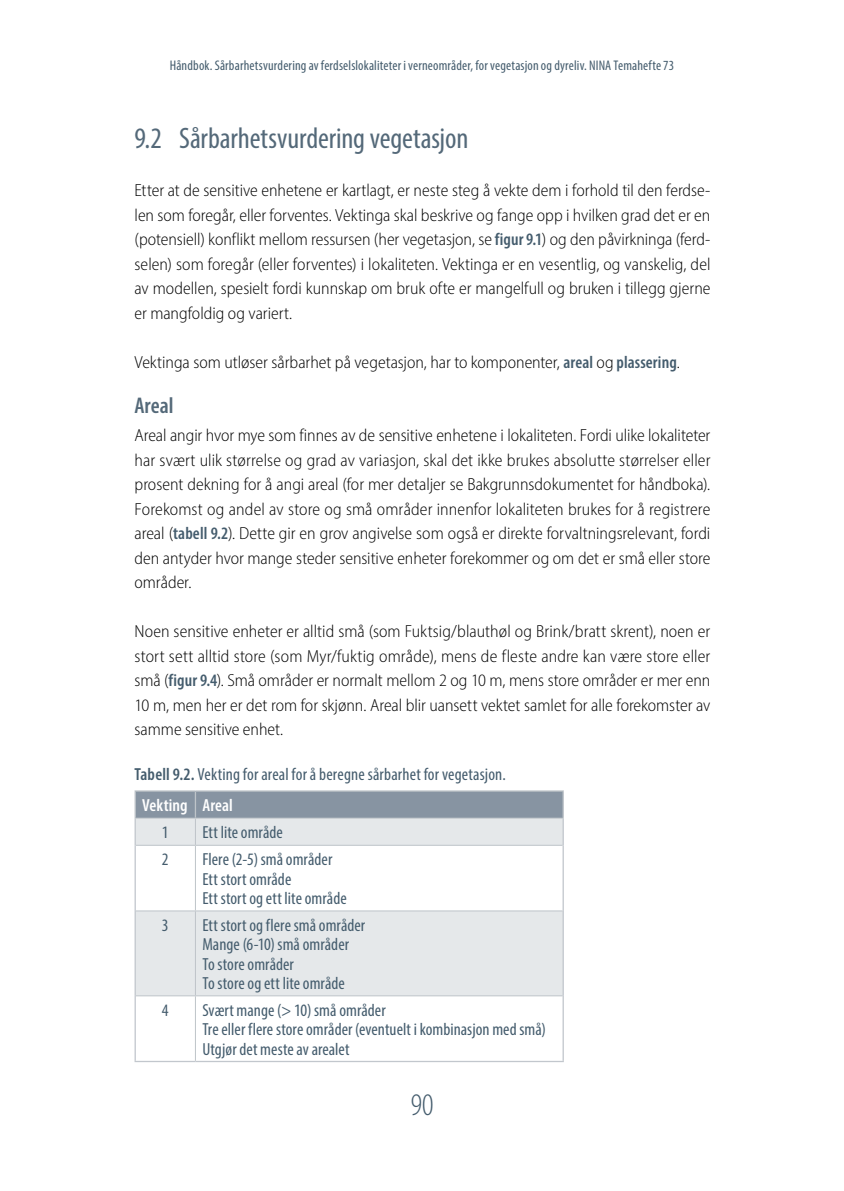
<style>
.page{position:relative;width:844px;height:1191px;background:#fff}
.page>*{position:absolute;margin:0;border:0;box-sizing:border-box;transform-origin:0 0}
.t1{font:300 condensed 31.5px "Myriad Pro";color:#445c6d}
.t2{font:condensed 29.75px "Myriad Pro";letter-spacing:-.005em;color:#546979}
.t3{font:600 condensed 22.75px "Myriad Pro";color:#546979}
.t4{font:300 semi-condensed 17.5px/24.5px "Myriad Pro";color:#000;text-align:justify}
.t5{font:condensed 17.5px/19.2px "Myriad Pro";letter-spacing:.005em;color:#445c6d}
.t6{font:condensed 14px "Myriad Pro";letter-spacing:.01em;color:#445c6d}
.s1{font-weight:600;font-stretch:condensed;color:#445c6d}
.s2{font-weight:600}
.s3{font-weight:600;color:#fff}
</style>
<div class="page">
<div style="left:136px;top:911px;width:426px;height:84px;background:#e5e8ea"></div>
<hr style="left:134px;top:818px;width:2px;height:27px;background:#c2c7cd">
<hr style="left:134px;top:845px;width:2px;height:66px;background:#c2c7cd">
<hr style="left:562px;top:845px;width:1px;height:66px;background:#c2c7cd">
<hr style="left:134px;top:911px;width:2px;height:84px;background:#c2c7cd">
<hr style="left:562px;top:911px;width:1px;height:84px;background:#c2c7cd">
<hr style="left:134px;top:995px;width:2px;height:65px;background:#c2c7cd">
<hr style="left:562px;top:995px;width:1px;height:65px;background:#c2c7cd">
<hr style="left:134px;top:1060px;width:61px;height:2px;background:#c2c7cd">
<hr style="left:195px;top:1060px;width:368px;height:2px;background:#c2c7cd">
<hr style="left:136px;top:845px;width:59px;height:1px;background:#bec4c9">
<hr style="left:195px;top:845px;width:367px;height:1px;background:#bec4c9">
<hr style="left:195px;top:845px;width:1px;height:65px;background:#bec4c9">
<hr style="left:136px;top:910px;width:59px;height:1px;background:#bec4c9">
<hr style="left:195px;top:910px;width:367px;height:1px;background:#bec4c9">
<hr style="left:195px;top:911px;width:1px;height:84px;background:#bec4c9">
<hr style="left:136px;top:995px;width:59px;height:1px;background:#bec4c9">
<hr style="left:195px;top:995px;width:367px;height:1px;background:#bec4c9">
<hr style="left:195px;top:996px;width:1px;height:64px;background:#bec4c9">
<hr style="left:134px;top:790px;width:61px;height:1px;background:#bec4c9">
<hr style="left:134px;top:791px;width:2px;height:26px;background:#bec4c9">
<hr style="left:195px;top:790px;width:368px;height:1px;background:#bec4c9">
<svg style="left:136px;top:791px;width:427px;height:54px;background:#b6bec6"></svg>
<hr style="left:134px;top:817px;width:61px;height:1px;background:#bec4c9">
<hr style="left:195px;top:817px;width:368px;height:1px;background:#bec4c9">
<p class="t6" style="left:170px;top:57px;width:505px">Håndbok. Sårbarhetsvurdering av ferdselslokaliteter i verneområder, for vegetasjon og dyreliv. NINA Temahefte 73</p>
<h2 class="t2" style="left:134px;top:120px;width:335px">9.2 Sårbarhetsvurdering vegetasjon</h2>
<p class="t4" style="left:134px;top:178px;width:577px">Etter at de sensitive enhetene er kartlagt, er neste steg å vekte dem i forhold til den ferdse&shy;len som foregår, eller forventes. Vektinga skal beskrive og fange opp i hvilken grad det er en (potensiell) konflikt mellom ressursen (her vegetasjon, se <span class="s1">figur 9.1</span>) og den påvirkninga (ferd&shy;selen) som foregår (eller forventes) i lokaliteten. Vektinga er en vesentlig, og vanskelig, del av modellen, spesielt fordi kunnskap om bruk ofte er mangelfull og bruken i tillegg gjerne er mangfoldig og variert.</p>
<p class="t4" style="left:134px;top:349px;width:546px">Vektinga som utløser sårbarhet på vegetasjon, har to komponenter, <span class="s1">areal</span> og <span class="s1">plassering</span>.</p>
<h3 class="t3" style="left:134px;top:391px;width:40px">Areal</h3>
<p class="t4" style="left:134px;top:423px;width:577px">Areal angir hvor mye som finnes av de sensitive enhetene i lokaliteten. Fordi ulike lokaliteter har svært ulik størrelse og grad av variasjon, skal det ikke brukes absolutte størrelser eller prosent dekning for å angi areal (for mer detaljer se Bakgrunnsdokumentet for håndboka).<br>Forekomst og andel av store og små områder innenfor lokaliteten brukes for å registrere areal (<span class="s1">tabell 9.2</span>). Dette gir en grov angivelse som også er direkte forvaltningsrelevant, fordi den antyder hvor mange steder sensitive enheter forekommer og om det er små eller store områder.</p>
<p class="t4" style="left:134px;top:619px;width:577px">Noen sensitive enheter er alltid små (som Fuktsig/blauthøl og Brink/bratt skrent), noen er stort sett alltid store (som Myr/fuktig område), mens de fleste andre kan være store eller små (<span class="s1">figur 9.4</span>). Små områder er normalt mellom 2 og 10 m, mens store områder er mer enn 10 m, men her er det rom for skjønn. Areal blir uansett vektet samlet for alle forekomster av samme sensitive enhet.</p>
<p class="t5" style="left:142px;top:759px;width:365px;line-height:30.6px;text-indent:-8px"><span class="s2">Tabell 9.2.</span> Vekting for areal for å beregne sårbarhet for vegetasjon.<br><span class="s3">Vekting Areal</span></p>
<p class="t5" style="left:162px;top:822px;width:8px">1</p>
<p class="t5" style="left:202px;top:822px;width:82px">Ett lite område</p>
<p class="t5" style="left:162px;top:849px;width:8px">2</p>
<p class="t5" style="left:202px;top:849px;width:146px">Flere (2-5) små områder<br>Ett stort område<br>Ett stort og ett lite område</p>
<p class="t5" style="left:162px;top:915px;width:8px">3</p>
<p class="t5" style="left:202px;top:915px;width:164px">Ett stort og flere små områder<br>Mange (6-10) små områder<br>To store områder<br>To store og ett lite område</p>
<p class="t5" style="left:162px;top:1000px;width:8px">4</p>
<p class="t5" style="left:202px;top:1000px;width:345px">Svært mange (&gt; 10) små områder<br>Tre eller flere store områder (eventuelt i kombinasjon med små)<br>Utgjør det meste av arealet</p>
<h1 class="t1" style="left:410px;top:1086px;width:24px">90</h1>
</div>
